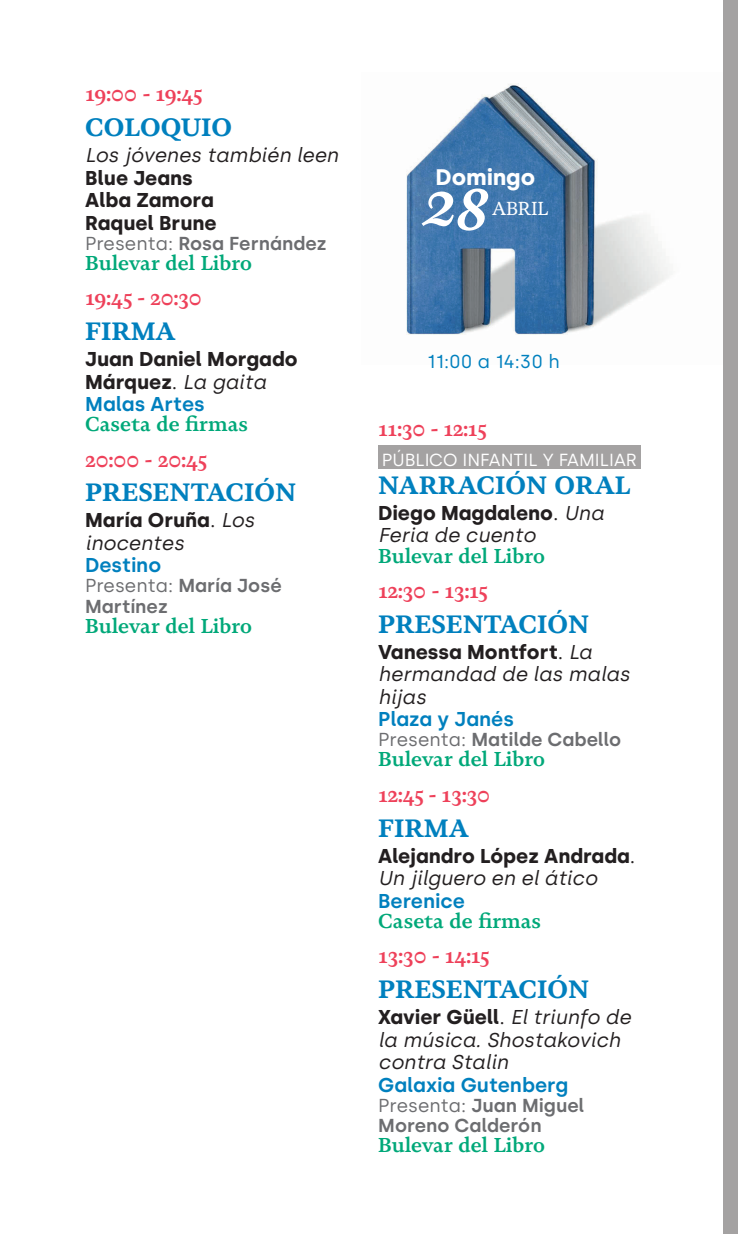
<style>
.page{position:relative;width:738px;height:1234px;background:#fff}
.page>*{position:absolute;margin:0;border:0;box-sizing:border-box;transform-origin:0 0}
.t1{font:italic 600 62.5px "Novela";color:#fff}
.t2{font:700 25px "Novela";color:#0080be}
.t3{font:700 22.5px "Silka";color:#fff}
.t4{font:600 21.25px "Novela";letter-spacing:-.035em;color:#ee415a}
.t5{font:italic 20px/22.5px "Silka";color:#231f20}
.t6{font:700 20px/22.5px "Silka";color:#231f20}
.t7{font:600 20px "Novela";color:#00a879}
.t8{font:600 20px "Silka";color:#0080be}
.t9{font:600 18.75px/20px "Silka";color:#6c6d70}
.t10{font:18.75px "Silka";color:#0080be}
.t11{font:18.75px "Novela";letter-spacing:-.01em;color:#fff}
.t12{font:17.5px "Silka";color:#fff}
.s1{font-weight:400}
.s2{font-weight:400;font-style:italic}
.s3{font-weight:600;color:#0080be}
.s4{font-weight:700;font-style:normal}
.s5{font-style:normal}
</style>
<div class="page">
<img style="left:406px;top:83px;width:264px;height:252px">
<div style="left:723px;top:0;width:14px;height:1233px;background:#a4a2a2"></div>
<div style="left:378px;top:445px;width:262px;height:24px;background:#a4a2a2"></div>
<p class="t4" style="left:85px;top:81px;width:119px">19:00 - 19:45</p>
<p class="t2" style="left:85px;top:111px;width:148px">COLOQUIO</p>
<p class="t5" style="left:85px;top:144px;width:254px">Los jóvenes también leen</p>
<p class="t6" style="left:85px;top:166px;width:133px">Blue Jeans<br>Alba Zamora<br>Raquel Brune</p>
<p class="t9" style="left:85px;top:233px;width:243px"><span class="s1">Presenta:</span> Rosa Fernández</p>
<p class="t7" style="left:85px;top:250px;width:168px">Bulevar del Libro</p>
<p class="t4" style="left:85px;top:284px;width:118px">19:45 - 20:30</p>
<p class="t2" style="left:85px;top:315px;width:92px">FIRMA</p>
<p class="t6" style="left:85px;top:348px;width:214px">Juan Daniel Morgado<br>Márquez<span class="s1">.</span> <span class="s2">La gaita<br></span><span class="s3">Malas Artes</span></p>
<p class="t7" style="left:85px;top:411px;width:164px">Caseta de firmas</p>
<p class="t4" style="left:85px;top:446px;width:123px">20:00 - 20:45</p>
<p class="t2" style="left:85px;top:476px;width:212px">PRESENTACIÓN</p>
<p class="t5" style="left:85px;top:509px;width:171px"><span class="s4">María Oruña</span><span class="s5">.</span> Los inocentes</p>
<p class="t8" style="left:85px;top:553px;width:77px">Destino</p>
<p class="t9" style="left:85px;top:575px;width:198px"><span class="s1">Presenta:</span> María José<br>Martínez</p>
<p class="t7" style="left:85px;top:612px;width:168px">Bulevar del Libro</p>
<p class="t3" style="left:435px;top:163px;width:101px">Domingo</p>
<h1 class="t1" style="left:422px;top:166px;width:69px">28</h1>
<p class="t11" style="left:492px;top:196px;width:58px">ABRIL</p>
<p class="t10" style="left:427px;top:350px;width:134px">11:00 a 14:30 h</p>
<p class="t4" style="left:378px;top:414px;width:110px">11:30 - 12:15</p>
<p class="t12" style="left:381px;top:449px;width:256px">PÚBLICO INFANTIL Y FAMILIAR</p>
<p class="t2" style="left:378px;top:469px;width:254px">NARRACIÓN ORAL</p>
<p class="t5" style="left:378px;top:501px;width:227px"><span class="s4">Diego Magdaleno</span><span class="s5">.</span> Una<br>Feria de cuento</p>
<p class="t7" style="left:378px;top:542px;width:168px">Bulevar del Libro</p>
<p class="t4" style="left:378px;top:577px;width:111px">12:30 - 13:15</p>
<p class="t2" style="left:378px;top:608px;width:212px">PRESENTACIÓN</p>
<p class="t5" style="left:378px;top:640px;width:253px"><span class="s4">Vanessa Montfort</span><span class="s5">.</span> La hermandad de las malas hijas</p>
<p class="t8" style="left:378px;top:707px;width:137px">Plaza y Janés</p>
<p class="t9" style="left:378px;top:729px;width:244px"><span class="s1">Presenta:</span> Matilde Cabello</p>
<p class="t7" style="left:378px;top:746px;width:168px">Bulevar del Libro</p>
<p class="t4" style="left:378px;top:781px;width:114px">12:45 - 13:30</p>
<p class="t2" style="left:378px;top:811px;width:92px">FIRMA</p>
<p class="t6" style="left:378px;top:844px;width:258px">Alejandro López Andrada<span class="s1">.<br></span><span class="s2">Un jilguero en el ático</span></p>
<p class="t8" style="left:378px;top:888px;width:88px">Berenice</p>
<p class="t7" style="left:378px;top:907px;width:164px">Caseta de firmas</p>
<p class="t4" style="left:378px;top:942px;width:113px">13:30 - 14:15</p>
<p class="t2" style="left:378px;top:973px;width:212px">PRESENTACIÓN</p>
<p class="t5" style="left:378px;top:1005px;width:254px"><span class="s4">Xavier Güell</span><span class="s5">.</span> El triunfo de la música. Shostakovich contra Stalin</p>
<p class="t8" style="left:378px;top:1072px;width:192px">Galaxia Gutenberg</p>
<p class="t9" style="left:378px;top:1094px;width:207px"><span class="s1">Presenta:</span> Juan Miguel<br>Moreno Calderón</p>
<p class="t7" style="left:378px;top:1131px;width:168px">Bulevar del Libro</p>
</div>
